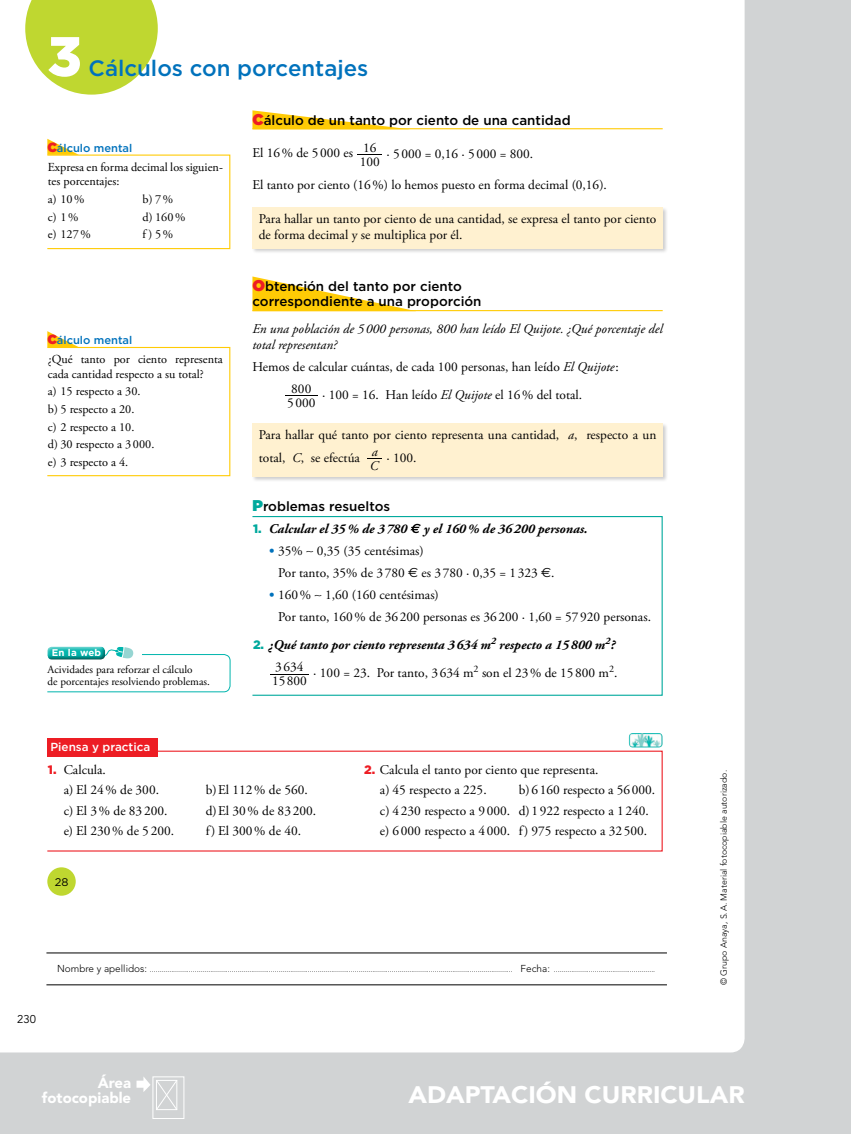
<style>
.page{position:relative;width:851px;height:1134px;background:#fff}
.page>*{position:absolute;margin:0;border:0;box-sizing:border-box;transform-origin:0 0}
.t1{font:900 55.62px "Gotham";color:#fff}
.t2{font:900 23.75px "Avenir LT Std";color:#fff;scale:1.06 1}
.t3{font:500 22.25px "Gotham";color:#0072bc}
.t4{font:900 14.88px/14.9px "Avenir LT Std";color:#fff;text-align:right}
.t5{font:13.38px/20.2px "Adobe Garamond Pro";color:#000}
.t6{font:500 13.38px/15.6px "Gotham";color:#000}
.t7{font:italic 700 13.38px "Adobe Garamond Pro";color:#000}
.t8{font:italic 13.38px/15.6px "Adobe Garamond Pro";color:#000}
.t9{font:12.25px/17.6px "Adobe Garamond Pro";color:#000}
.t10{font:500 11.62px "Gotham";color:#fff}
.t11{font:11.25px "Avenir LT Std";color:#000}
.t12{font:11.12px/12.2px "Adobe Garamond Pro";color:#000}
.t13{font:500 11.12px "Gotham";color:#0072bc}
.t14{font:11.12px "Gotham";color:#000}
.t15{font:700 9.75px "Gotham";letter-spacing:.02em;color:#fff}
.t16{font:300 8.75px "Avenir LT Std";color:#000}
.t17{font:300 7.5px "Avenir LT Std";color:#000}
.s1{font-weight:900;font-size:15.62px;color:#ed1d24}
.s2{font-weight:900;font-size:13.38px;color:#ed1d24}
.s3{font-style:italic}
.s4{font-weight:900;font-size:15.62px;color:#00a99d}
.s5{font-family:"Gotham";font-weight:900;font-style:normal;font-size:12.25px;color:#00a99d}
.s6{font-family:"Gotham";font-weight:900;font-size:12.25px;color:#0072bc}
.s7{font-family:"Euro Sans Std"}
.s8{font-family:"Gotham";font-weight:900;font-size:12.25px;color:#ed1d24}
.s9{font-size:10px}
</style>
<div class="page">
<div style="left:0;top:0;width:850px;height:1134px;background:#d1d3d4"></div>
<div style="left:0;top:0;width:744px;height:1052px;background:#fff"></div>
<div style="left:152px;top:1076px;width:32px;height:43px;border:1px solid #fff"></div>
<svg style="left:136px;top:1076px;width:42px;height:35px"></svg>
<hr style="left:46px;top:953px;width:620px;height:1px;background:#000">
<hr style="left:46px;top:984px;width:620px;height:1px;background:#000">
<div style="left:0;top:0;width:709px;height:914px;background:#fff"></div>
<div style="left:47px;top:867px;width:29px;height:29px;background:#bfd730;border-radius:50%"></div>
<svg style="left:25px;top:0;width:133px;height:95px"></svg>
<svg style="left:252px;top:110px;width:147px;height:18px"></svg>
<hr style="left:252px;top:128px;width:410px;height:1px;background:#ffcb05">
<svg style="left:357px;top:154px;width:25px;height:1px"></svg>
<div style="left:251px;top:206px;width:417px;height:48px;background:#000;opacity:.2"></div>
<div style="left:252px;top:207px;width:410px;height:41px;background:#fff1d0"></div>
<svg style="left:252px;top:276px;width:159px;height:34px"></svg>
<hr style="left:252px;top:310px;width:410px;height:1px;background:#ffcb05">
<hr style="left:285px;top:396px;width:32px;height:1px;background:#000">
<div style="left:251px;top:422px;width:417px;height:61px;background:#000;opacity:.2"></div>
<div style="left:252px;top:423px;width:410px;height:54px;background:#fff1d0"></div>
<svg style="left:410px;top:524px;width:10px;height:9px"></svg>
<hr style="left:270px;top:674px;width:39px;height:1px;background:#000">
<div style="left:252px;top:516px;width:410px;height:180px;border:1px solid #00a99d"></div>
<div style="left:47px;top:751px;width:615px;height:100px;border:1px solid #ed1d24"></div>
<div style="left:47px;top:738px;width:111px;height:19px;background:#ed1d24"></div>
<svg style="left:47px;top:139px;width:32px;height:16px"></svg>
<div style="left:47px;top:155px;width:183px;height:94px;border:1px solid #ffcb05"></div>
<svg style="left:47px;top:331px;width:32px;height:16px"></svg>
<div style="left:47px;top:347px;width:183px;height:129px;border:1px solid #ffcb05"></div>
<svg style="left:47px;top:647px;width:183px;height:45px"></svg>
<div style="left:47px;top:645px;width:59px;height:15px;background:#000;opacity:.58"></div>
<img style="left:628px;top:733px;width:34px;height:14px">
<p class="t1" style="left:47px;top:18px;width:36px">3</p>
<p class="t3" style="left:89px;top:54px;width:281px">Cálculos con porcentajes</p>
<p class="t6" style="left:252px;top:112px;width:319px"><span class="s1">C</span>álculo de un tanto por ciento de una cantidad</p>
<p class="t5" style="left:252px;top:144px;width:102px">El 16% de 5000 es</p>
<p class="t5" style="left:359px;top:152px;width:22px">100</p>
<p class="t13" style="left:47px;top:141px;width:86px"><span class="s2">C</span>álculo mental</p>
<p class="t9" style="left:48px;top:160px;width:176px;line-height:14.5px">Expresa en forma decimal los siguien&shy;tes porcentajes:</p>
<p class="t9" style="left:48px;top:191px;width:38px">a) 10%</p>
<p class="t9" style="left:142px;top:191px;width:32px">b)7%</p>
<p class="t9" style="left:48px;top:208px;width:32px">c) 1%</p>
<p class="t9" style="left:142px;top:208px;width:44px">d) 160%</p>
<p class="t9" style="left:48px;top:226px;width:44px">e) 127%</p>
<p class="t9" style="left:142px;top:226px;width:32px">f)5%</p>
<p class="t5" style="left:363px;top:144px;width:172px">16 · 5000 = 0,16 · 5000 = 800.</p>
<p class="t5" style="left:252px;top:175px;width:356px">El tanto por ciento (16%) lo hemos puesto en forma decimal (0,16).</p>
<p class="t5" style="left:259px;top:212px;width:399px;line-height:15.6px">Para hallar un tanto por ciento de una cantidad, se expresa el tanto por ciento de forma decimal y se multiplica por él.</p>
<p class="t6" style="left:252px;top:278px;width:230px"><span class="s1">O</span>btención del tanto por ciento correspondiente a una proporción</p>
<p class="t8" style="left:252px;top:321px;width:411px">En una población de 5000 personas, 800 han leído El Quijote. ¿Qué porcentaje del total representan?</p>
<p class="t5" style="left:252px;top:357px;width:368px">Hemos de calcular cuántas, de cada 100 personas, han leído <span class="s3">El Quijote</span>:</p>
<p class="t5" style="left:287px;top:393px;width:30px">5000</p>
<p class="t13" style="left:47px;top:333px;width:86px"><span class="s2">C</span>álculo mental</p>
<p class="t9" style="left:48px;top:352px;width:176px;line-height:14.5px">¿Qué tanto por ciento representa cada cantidad respecto a su total?</p>
<p class="t9" style="left:48px;top:383px;width:108px">a) 15 respecto a 30.<br>b) 5 respecto a 20.<br>c) 2 respecto a 10.<br>d) 30 respecto a 3 000. e) 3 respecto a 4.</p>
<p class="t5" style="left:291px;top:385px;width:292px">800 · 100 = 16. Han leído <span class="s3">El Quijote</span> el 16% del total.</p>
<p class="t5" style="left:259px;top:425px;width:399px;line-height:22.2px">Para hallar qué tanto por ciento representa una cantidad, <span class="s3">a</span>, respecto a un total, <span class="s3">C</span>, se efectúa</p>
<p class="t8" style="left:370px;top:458px;width:10px">C</p>
<p class="t5" style="left:372px;top:448px;width:46px"><sup>a</sup> · 100.</p>
<p class="t15" style="left:52px;top:646px;width:51px">En la web</p>
<p class="t12" style="left:48px;top:663px;width:164px">Acividades para reforzar el cálculo<br>de porcentajes resolviendo problemas.</p>
<p class="t10" style="left:50px;top:739px;width:101px">Piensa y practica</p>
<p class="t6" style="left:252px;top:498px;width:139px"><span class="s4">P</span>roblemas resueltos</p>
<p class="t7" style="left:253px;top:521px;width:156px"><span class="s5">1.</span> Calcular el 35% de 3780</p>
<p class="t7" style="left:424px;top:521px;width:165px">y el 160% de 36200 personas.</p>
<p class="t5" style="left:278px;top:540px;width:278px;line-height:21.9px;text-indent:-9px"><span class="s6">•</span> 35% ∼ 0,35 (35 centésimas)<br>Por tanto, 35% de 3780 <span class="s7">€</span> es 3780 · 0,35 = 1323 <span class="s7">€</span>.</p>
<p class="t5" style="left:278px;top:584px;width:374px;line-height:21.9px;text-indent:-9px"><span class="s6">•</span> 160% ∼ 1,60 (160 centésimas)<br>Por tanto, 160% de 36200 personas es 36200 · 1,60 = 57920 personas.</p>
<p class="t7" style="left:253px;top:637px;width:363px"><span class="s5">2.</span> ¿Qué tanto por ciento representa 3634 m<sup>2</sup> respecto a 15800 m<sup>2</sup>?</p>
<p class="t5" style="left:272px;top:671px;width:36px">15800</p>
<p class="t5" style="left:275px;top:663px;width:344px">3 634 · 100 = 23. Por tanto, 3 634 m<sup>2</sup> son el 23% de 15800 m<sup>2</sup>.</p>
<p class="t5" style="left:64px;top:760px;width:97px;text-indent:-16px"><span class="s8">1.</span> Calcula.<br>a) El 24% de 300.</p>
<p class="t5" style="left:206px;top:780px;width:103px">b)El 112% de 560.</p>
<p class="t5" style="left:64px;top:801px;width:105px">c) El 3% de 83200.</p>
<p class="t5" style="left:206px;top:801px;width:112px">d)El 30% de 83200.</p>
<p class="t5" style="left:64px;top:821px;width:112px">e) El 230% de 5200.</p>
<p class="t5" style="left:206px;top:821px;width:97px">f) El 300% de 40.</p>
<p class="t14" style="left:55px;top:875px;width:15px">28</p>
<p class="t5" style="left:380px;top:760px;width:220px;text-indent:-16px"><span class="s8">2.</span> Calcula el tanto por ciento que representa. a) 45 respecto a 225.</p>
<p class="t5" style="left:380px;top:780px;width:277px;text-indent:139px">b)6160 respecto a 56 000. c) 4230 respecto a 9000. d)1922 respecto a 1240. e) 6000 respecto a 4000. f) 975 respecto a 32500.</p>
<p class="t11" style="left:17px;top:1013px;width:20px">230</p>
<p class="t17" style="left:57px;top:965px;width:599px"><span class="s9">Nombre y apellidos:</span> .......................................................................................................................................................................................... <span class="s9">Fecha:</span> ....................................................</p>
<p class="t16" style="left:718px;top:985px;width:217px;rotate:-90deg">© Grupo Anaya, S.A. Material fotocopiable autorizado.</p>
<p class="t4" style="left:42px;top:1075px;width:91px">Área fotocopiable</p>
<h2 class="t2" style="left:408px;top:1080px;width:318px">ADAPTACIÓN CURRICULAR</h2>
</div>
